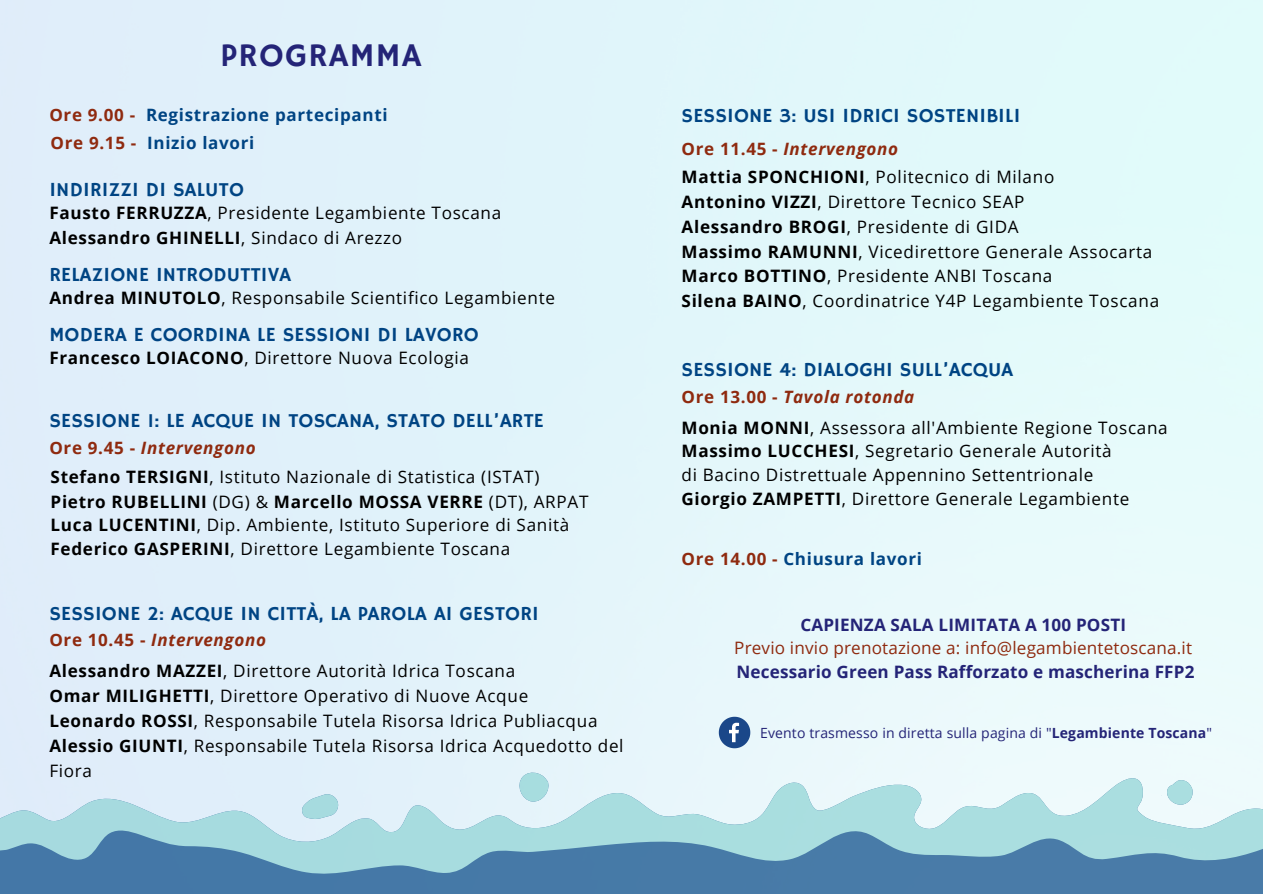
<style>
.page{position:relative;width:1263px;height:894px;background:#fff}
.page>*{position:absolute;margin:0;border:0;box-sizing:border-box;transform-origin:0 0}
.t1{font:33px "Hammersmith One";letter-spacing:.04em;color:#242477}
.t2{font:19.95px "Hammersmith One";letter-spacing:.01em;color:#004483}
.t3{font:17.1px/24.8px "Open Sans";letter-spacing:.04em;color:#000}
.t4{font:italic 700 17.1px "Open Sans";letter-spacing:.04em;color:#8f2a0f}
.t5{font:700 17.1px "Open Sans";letter-spacing:.04em;color:#000}
.t6{font:700 17.1px "Open Sans";letter-spacing:.04em;color:#004483}
.t7{font:700 17.1px "Open Sans";letter-spacing:.01em;color:#242477}
.t8{font:17.1px "Open Sans";letter-spacing:.01em;color:#8f2a0f}
.t9{font:13.95px "Open Sans";letter-spacing:.01em;color:#242477}
.s1{color:#8f2a0f}
.s2{font-weight:700}
.s3{font-weight:400}
.s4{font-style:normal}
</style>
<div class="page">
<div style="left:0;top:877px;width:1263px;height:16px;background:#467aa7"></div>
<svg style="left:0;top:769px;width:1263px;height:108px;background:#aacfdd"></svg>
<svg style="left:1161px;top:779px;width:32px;height:27px"></svg>
<svg style="left:719px;top:716px;width:31px;height:32px"></svg>
<p class="t1" style="left:221px;top:36px;width:202px">PROGRAMMA</p>
<p class="t6" style="left:49px;top:102px;width:340px"><span class="s1">Ore 9.00 -</span> Registrazione partecipanti</p>
<p class="t6" style="left:51px;top:130px;width:205px"><span class="s1">Ore 9.15 -</span> Inizio lavori</p>
<p class="t2" style="left:49px;top:178px;width:196px">INDIRIZZI DI SALUTO</p>
<p class="t3" style="left:49px;top:200px;width:453px"><span class="s2">Fausto FERRUZZA</span>, Presidente Legambiente Toscana</p>
<p class="t5" style="left:49px;top:225px;width:354px">Alessandro GHINELLI<span class="s3">, Sindaco di Arezzo</span></p>
<p class="t2" style="left:49px;top:263px;width:243px">RELAZIONE INTRODUTTIVA</p>
<p class="t3" style="left:49px;top:285px;width:507px"><span class="s2">Andrea MINUTOLO</span>, Responsabile Scientifico Legambiente</p>
<p class="t2" style="left:49px;top:323px;width:431px">MODERA E COORDINA LE SESSIONI DI LAVORO</p>
<p class="t3" style="left:49px;top:345px;width:421px"><span class="s2">Francesco LOIACONO</span>, Direttore Nuova Ecologia</p>
<p class="t2" style="left:49px;top:409px;width:496px">SESSIONE 1: LE ACQUE IN TOSCANA, STATO DELL’ARTE</p>
<p class="t3" style="left:51px;top:464px;width:490px"><span class="s2">Stefano TERSIGNI</span>, Istituto Nazionale di Statistica (ISTAT)</p>
<p class="t5" style="left:51px;top:489px;width:539px">Pietro RUBELLINI <span class="s3">(DG) &amp;</span> Marcello MOSSA VERRE <span class="s3">(DT), ARPAT</span></p>
<p class="t3" style="left:51px;top:512px;width:520px"><span class="s2">Luca LUCENTINI</span>, Dip. Ambiente, Istituto Superiore di Sanità</p>
<p class="t3" style="left:51px;top:536px;width:461px"><span class="s2">Federico GASPERINI</span>, Direttore Legambiente Toscana</p>
<p class="t4" style="left:49px;top:435px;width:208px"><span class="s4">Ore 9.45 -</span> Intervengono</p>
<p class="t2" style="left:49px;top:601px;width:491px">SESSIONE 2: ACQUE IN CITTÀ, LA PAROLA AI GESTORI</p>
<p class="t4" style="left:49px;top:627px;width:218px"><span class="s4">Ore 10.45 -</span> Intervengono</p>
<p class="t3" style="left:49px;top:658px;width:467px"><span class="s2">Alessandro MAZZEI</span>, Direttore Autorità Idrica Toscana</p>
<p class="t3" style="left:49px;top:683px;width:480px"><span class="s2">Omar MILIGHETTI</span>, Direttore Operativo di Nuove Acque</p>
<p class="t3" style="left:49px;top:707px;width:550px"><span class="s2">Leonardo ROSSI</span>, Responsabile Tutela Risorsa Idrica Publiacqua</p>
<p class="t3" style="left:49px;top:732px;width:576px"><span class="s2">Alessio GIUNTI</span>, Responsabile Tutela Risorsa Idrica Acquedotto del<br>Fiora</p>
<p class="t2" style="left:681px;top:104px;width:340px">SESSIONE 3: USI IDRICI SOSTENIBILI</p>
<p class="t4" style="left:681px;top:137px;width:218px"><span class="s4">Ore 11.45 -</span> Intervengono</p>
<p class="t3" style="left:681px;top:164px;width:374px"><span class="s2">Mattia SPONCHIONI</span>, Politecnico di Milano</p>
<p class="t3" style="left:681px;top:189px;width:344px"><span class="s2">Antonino VIZZI</span>, Direttore Tecnico SEAP</p>
<p class="t3" style="left:681px;top:214px;width:339px"><span class="s2">Alessandro BROGI</span>, Presidente di GIDA</p>
<p class="t3" style="left:681px;top:238px;width:472px"><span class="s2">Massimo RAMUNNI</span>, Vicedirettore Generale Assocarta</p>
<p class="t3" style="left:681px;top:263px;width:372px"><span class="s2">Marco BOTTINO</span>, Presidente ANBI Toscana</p>
<p class="t3" style="left:681px;top:288px;width:479px"><span class="s2">Silena BAINO</span>, Coordinatrice Y4P Legambiente Toscana</p>
<p class="t2" style="left:681px;top:358px;width:333px">SESSIONE 4: DIALOGHI SULL’ACQUA</p>
<p class="t4" style="left:681px;top:385px;width:234px"><span class="s4">Ore 13.00 -</span> Tavola rotonda</p>
<p class="t3" style="left:681px;top:414px;width:488px"><span class="s2">Monia MONNI</span>, Assessora all'Ambiente Regione Toscana</p>
<p class="t3" style="left:681px;top:438px;width:432px"><span class="s2">Massimo LUCCHESI</span>, Segretario Generale Autorità</p>
<p class="t3" style="left:681px;top:461px;width:413px">di Bacino Distrettuale Appennino Settentrionale</p>
<p class="t3" style="left:681px;top:485px;width:449px"><span class="s2">Giorgio ZAMPETTI</span>, Direttore Generale Legambiente</p>
<p class="t6" style="left:681px;top:546px;width:242px"><span class="s1">Ore 14.00 -</span> Chiusura lavori</p>
<p class="t7" style="left:800px;top:612px;width:327px">CAPIENZA SALA LIMITATA A 100 POSTI</p>
<p class="t8" style="left:734px;top:635px;width:459px">Previo invio prenotazione a: info@legambientetoscana.it</p>
<p class="t7" style="left:736px;top:659px;width:460px">Necessario Green Pass Rafforzato e mascherina FFP2</p>
<p class="t9" style="left:760px;top:722px;width:453px">Evento trasmesso in diretta sulla pagina di "<span class="s2">Legambiente Toscana</span>"</p>
</div>
